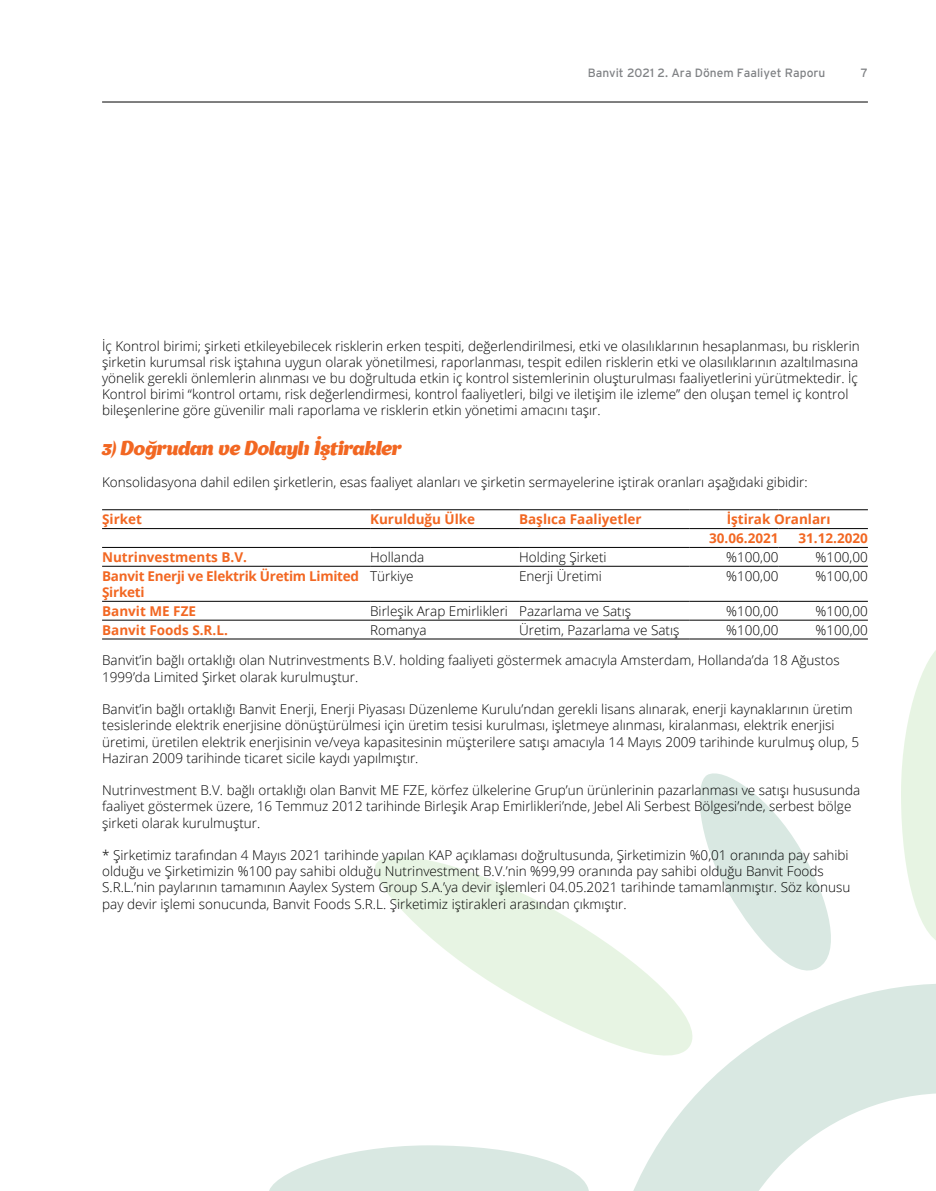
<style>
.page{position:relative;width:936px;height:1191px;background:#fff}
.page>*{position:absolute;margin:0;border:0;box-sizing:border-box;transform-origin:0 0}
.t1{font:italic 19.5px "Appetite";color:#f26722}
.t2{font:300 13.5px/16.2px "Open Sans";color:#000}
.t3{font:700 13.5px/18.9px "Open Sans";color:#f26722}
.t4{font:700 13.5px/16.2px "Open Sans";letter-spacing:-.02em;color:#f26722}
.t5{font:12px "Interstate Regular TR";color:#808285}
</style>
<div class="page">
<hr style="left:102px;top:102px;width:765px;height:1px;background:#000">
<svg style="left:198px;top:600px;width:670px;height:40px"></svg>
<svg style="left:633px;top:984px;width:302px;height:207px;fill:#d9e8e2"></svg>
<svg style="left:901px;top:651px;width:34px;height:288px"></svg>
<svg style="left:699px;top:773px;width:132px;height:198px"></svg>
<svg style="left:269px;top:1145px;width:320px;height:46px"></svg>
<svg style="left:375px;top:846px;width:330px;height:225px"></svg>
<hr style="left:102px;top:528px;width:268px;height:1px;background:#000">
<hr style="left:370px;top:528px;width:149px;height:1px;background:#000">
<hr style="left:519px;top:528px;width:170px;height:1px;background:#000">
<hr style="left:102px;top:547px;width:268px;height:1px;background:#000">
<hr style="left:370px;top:547px;width:149px;height:1px;background:#000">
<hr style="left:519px;top:547px;width:170px;height:1px;background:#000">
<hr style="left:689px;top:547px;width:89px;height:1px;background:#000">
<hr style="left:778px;top:547px;width:89px;height:1px;background:#000">
<hr style="left:102px;top:566px;width:268px;height:1px;background:#000">
<hr style="left:370px;top:566px;width:149px;height:1px;background:#000">
<hr style="left:519px;top:566px;width:170px;height:1px;background:#000">
<hr style="left:689px;top:566px;width:89px;height:1px;background:#000">
<hr style="left:778px;top:566px;width:89px;height:1px;background:#000">
<hr style="left:102px;top:601px;width:268px;height:1px;background:#000">
<hr style="left:370px;top:601px;width:149px;height:1px;background:#000">
<hr style="left:519px;top:601px;width:170px;height:1px;background:#000">
<hr style="left:689px;top:601px;width:89px;height:1px;background:#000">
<hr style="left:778px;top:601px;width:89px;height:1px;background:#000">
<hr style="left:102px;top:620px;width:268px;height:1px;background:#000">
<hr style="left:370px;top:620px;width:149px;height:1px;background:#000">
<hr style="left:519px;top:620px;width:170px;height:1px;background:#000">
<hr style="left:689px;top:620px;width:89px;height:1px;background:#000">
<hr style="left:778px;top:620px;width:89px;height:1px;background:#000">
<hr style="left:102px;top:509px;width:268px;height:1px;background:#000">
<hr style="left:370px;top:509px;width:149px;height:1px;background:#000">
<hr style="left:519px;top:509px;width:170px;height:1px;background:#000">
<hr style="left:102px;top:639px;width:268px;height:1px;background:#000">
<hr style="left:370px;top:639px;width:149px;height:1px;background:#000">
<hr style="left:519px;top:639px;width:170px;height:1px;background:#000">
<hr style="left:689px;top:639px;width:89px;height:1px;background:#000">
<hr style="left:778px;top:639px;width:89px;height:1px;background:#000">
<hr style="left:689px;top:509px;width:89px;height:1px;background:#000">
<hr style="left:778px;top:509px;width:89px;height:1px;background:#000">
<hr style="left:689px;top:528px;width:89px;height:1px;background:#000">
<hr style="left:778px;top:528px;width:89px;height:1px;background:#000">
<p class="t5" style="left:587px;top:66px;width:239px">Banvit 2021 2. Ara Dönem Faaliyet Raporu</p>
<p class="t5" style="left:860px;top:66px;width:9px">7</p>
<p class="t2" style="left:102px;top:337px;width:759px">İç Kontrol birimi; şirketi etkileyebilecek risklerin erken tespiti, değerlendirilmesi, etki ve olasılıklarının hesaplanması, bu risklerin şirketin kurumsal risk iştahına uygun olarak yönetilmesi, raporlanması, tespit edilen risklerin etki ve olasılıklarının azaltılmasına yönelik gerekli önlemlerin alınması ve bu doğrultuda etkin iç kontrol sistemlerinin oluşturulması faaliyetlerini yürütmektedir. İç Kontrol birimi “kontrol ortamı, risk değerlendirmesi, kontrol faaliyetleri, bilgi ve iletişim ile izleme” den oluşan temel iç kontrol bileşenlerine göre güvenilir mali raporlama ve risklerin etkin yönetimi amacını taşır.</p>
<h1 class="t1" style="left:102px;top:435px;width:301px">3) Doğrudan ve Dolaylı İştirakler</h1>
<p class="t2" style="left:102px;top:474px;width:707px">Konsolidasyona dahil edilen şirketlerin, esas faaliyet alanları ve şirketin sermayelerine iştirak oranları aşağıdaki gibidir:</p>
<p class="t3" style="left:102px;top:509px;width:41px">Şirket</p>
<p class="t3" style="left:370px;top:509px;width:107px">Kurulduğu Ülke</p>
<p class="t3" style="left:519px;top:509px;width:124px">Başlıca Faaliyetler</p>
<p class="t3" style="left:709px;top:509px;width:123px;text-indent:17px">İştirak Oranları<br>30.06.2021</p>
<p class="t3" style="left:798px;top:528px;width:71px">31.12.2020</p>
<p class="t3" style="left:102px;top:547px;width:146px">Nutrinvestments B.V.</p>
<p class="t2" style="left:370px;top:548px;width:56px">Hollanda</p>
<p class="t2" style="left:519px;top:548px;width:89px">Holding Şirketi</p>
<p class="t2" style="left:726px;top:548px;width:54px">%100,00</p>
<p class="t2" style="left:815px;top:548px;width:54px">%100,00</p>
<p class="t4" style="left:102px;top:567px;width:258px">Banvit Enerji ve Elektrik Üretim Limited<br>Şirketi</p>
<p class="t2" style="left:370px;top:567px;width:45px">Türkiye</p>
<p class="t2" style="left:519px;top:567px;width:84px">Enerji Üretimi</p>
<p class="t2" style="left:726px;top:567px;width:54px">%100,00</p>
<p class="t2" style="left:815px;top:567px;width:54px">%100,00</p>
<p class="t3" style="left:102px;top:601px;width:95px">Banvit ME FZE</p>
<p class="t2" style="left:370px;top:602px;width:262px">Birleşik Arap Emirlikleri Pazarlama ve Satış</p>
<p class="t2" style="left:726px;top:602px;width:54px">%100,00</p>
<p class="t2" style="left:815px;top:602px;width:54px">%100,00</p>
<p class="t3" style="left:102px;top:620px;width:127px">Banvit Foods S.R.L.</p>
<p class="t2" style="left:370px;top:621px;width:58px">Romanya</p>
<p class="t2" style="left:519px;top:621px;width:162px">Üretim, Pazarlama ve Satış</p>
<p class="t2" style="left:726px;top:621px;width:54px">%100,00</p>
<p class="t2" style="left:815px;top:621px;width:54px">%100,00</p>
<p class="t2" style="left:102px;top:652px;width:739px">Banvit’in bağlı ortaklığı olan Nutrinvestments B.V. holding faaliyeti göstermek amacıyla Amsterdam, Hollanda’da 18 Ağustos<br>1999’da Limited Şirket olarak kurulmuştur.</p>
<p class="t2" style="left:102px;top:700px;width:758px">Banvit’in bağlı ortaklığı Banvit Enerji, Enerji Piyasası Düzenleme Kurulu’ndan gerekli lisans alınarak, enerji kaynaklarının üretim tesislerinde elektrik enerjisine dönüştürülmesi için üretim tesisi kurulması, işletmeye alınması, kiralanması, elektrik enerjisi üretimi, üretilen elektrik enerjisinin ve/veya kapasitesinin müşterilere satışı amacıyla 14 Mayıs 2009 tarihinde kurulmuş olup, 5<br>Haziran 2009 tarihinde ticaret sicile kaydı yapılmıştır.</p>
<p class="t2" style="left:102px;top:781px;width:759px">Nutrinvestment B.V. bağlı ortaklığı olan Banvit ME FZE, körfez ülkelerine Grup’un ürünlerinin pazarlanması ve satışı hususunda faaliyet göstermek üzere, 16 Temmuz 2012 tarihinde Birleşik Arap Emirlikleri’nde, Jebel Ali Serbest Bölgesi’nde, serbest bölge şirketi olarak kurulmuştur.</p>
<p class="t2" style="left:102px;top:846px;width:749px">* Şirketimiz tarafından 4 Mayıs 2021 tarihinde yapılan KAP açıklaması doğrultusunda, Şirketimizin %0,01 oranında pay sahibi olduğu ve Şirketimizin %100 pay sahibi olduğu Nutrinvestment B.V.’nin %99,99 oranında pay sahibi olduğu Banvit Foods S.R.L.’nin paylarının tamamının Aaylex System Group S.A.’ya devir işlemleri 04.05.2021 tarihinde tamamlanmıştır. Söz konusu pay devir işlemi sonucunda, Banvit Foods S.R.L. Şirketimiz iştirakleri arasından çıkmıştır.</p>
</div>
